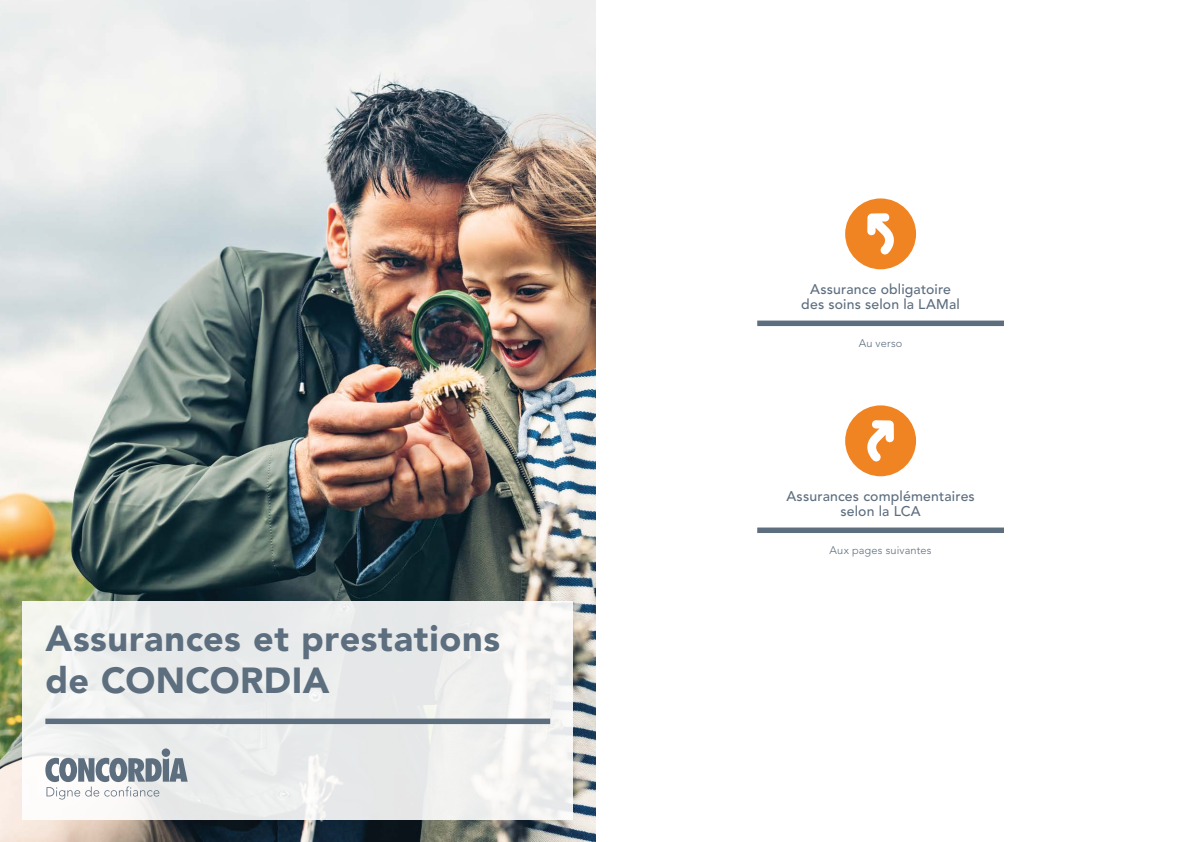
<style>
.page{position:relative;width:1177px;height:842px;background:#fff}
.page>*{position:absolute;margin:0;border:0;box-sizing:border-box;transform-origin:0 0}
.t1{font:900 36px/42px "Avenir";letter-spacing:.015em;color:#5d6e7f}
.t2{font:500 14px/15px "Avenir";letter-spacing:.01em;color:#5d6e7f;text-align:center}
.t3{font:300 11px "Avenir";letter-spacing:.015em;color:#5d6e7f}
</style>
<div class="page">
<img style="left:0;top:0;width:595px;height:842px">
<svg style="left:23px;top:601px;width:550px;height:218px;fill:#eceded"></svg>
<div style="left:45px;top:718px;width:505px;height:6px;background:#5d6e7f"></div>
<div style="left:162px;top:748px;width:8px;height:9px;background:#5d6e7f;border-radius:50%"></div>
<svg style="left:45px;top:758px;width:143px;height:41px"></svg>
<div style="left:845px;top:198px;width:71px;height:71px;background:#f18422;border-radius:50%"></div>
<div style="left:845px;top:405px;width:71px;height:71px;background:#f18422;border-radius:50%"></div>
<div style="left:757px;top:321px;width:246px;height:5px;background:#5d6e7f"></div>
<div style="left:757px;top:527px;width:246px;height:6px;background:#5d6e7f"></div>
<svg style="left:867px;top:213px;width:27px;height:41px"></svg>
<svg style="left:867px;top:420px;width:26px;height:41px"></svg>
<h1 class="t1" style="left:45px;top:617px;width:456px">Assurances et prestations de CONCORDIA</h1>
<p class="t2" style="left:801px;top:282px;width:160px">Assurance obligatoire des soins selon la LAMal</p>
<p class="t3" style="left:858px;top:337px;width:45px">Au verso</p>
<p class="t2" style="left:786px;top:489px;width:190px">Assurances complémentaires selon la LCA</p>
<p class="t3" style="left:829px;top:544px;width:103px">Aux pages suivantes</p>
</div>
